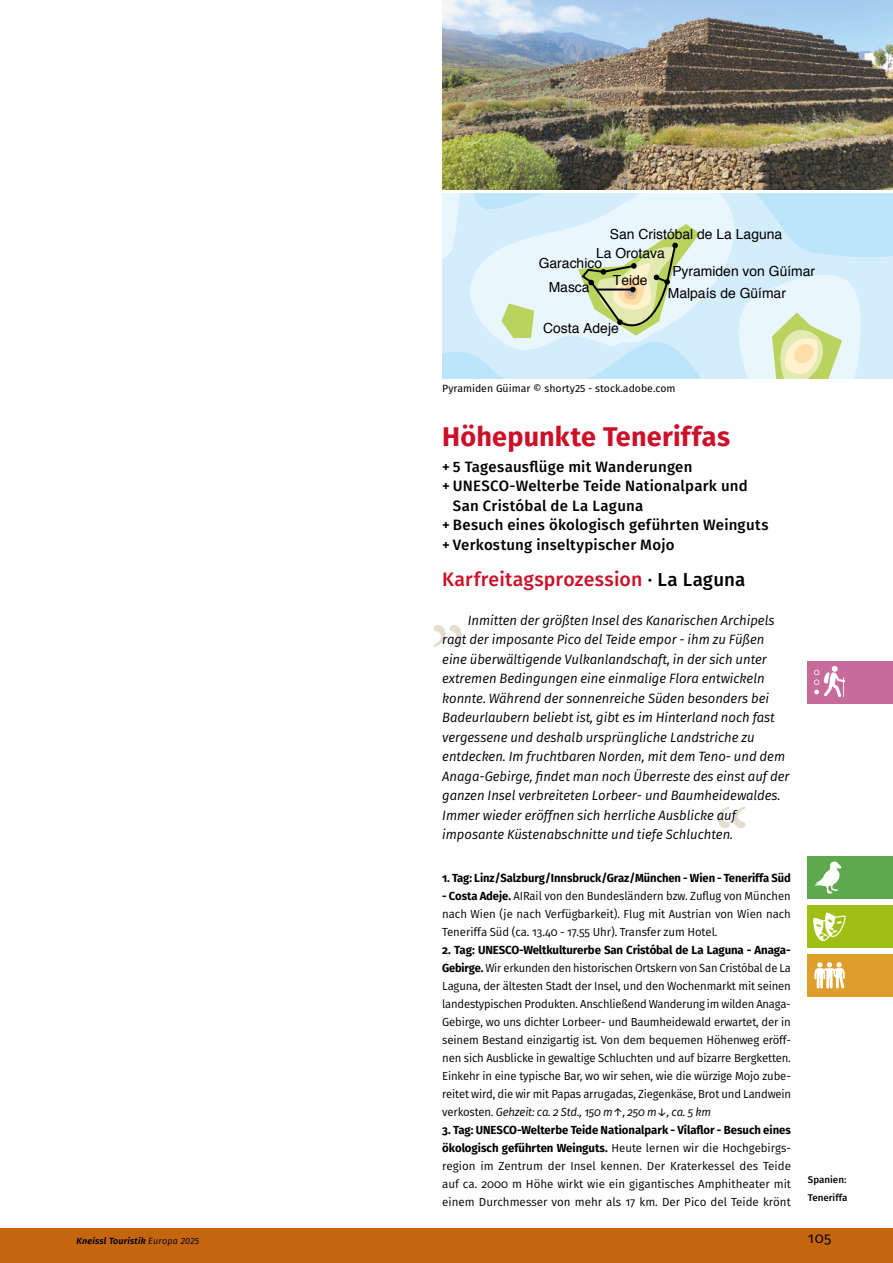
<style>
.page{position:relative;width:893px;height:1263px;background:#fff}
.page>*{position:absolute;margin:0;border:0;box-sizing:border-box;transform-origin:0 0}
._01a_Überschrift_1_Reise{font:700 27px "Fira Sans";letter-spacing:.01em;color:#cd0f28}
._01c_Überschrift_3_Musical_Theater_Oper{font:500 19.5px "Fira Sans";letter-spacing:.005em;color:#cd0f28}
.t1{font:500 15px/19.5px "Fira Sans";letter-spacing:.015em;color:#000}
.Pagina_lb{font:15px "Fira Sans";color:#000}
.t2{font:13.95px "Helvetica";color:#000}
._01d_Einleitungstext_6mm{font:italic 13.5px/19.5px "Fira Sans";color:#000}
._02_Reiseverlauf{font:11.7px/18px "Fira Sans";color:#000;text-align:justify;scale:.95 1}
._02_Reiseverlauf-2{font:11.7px/18px "Fira Sans";color:#000}
._02_Reiseverlauf-3{font:11.7px/18px "Fira Sans";color:#000;text-align:justify;scale:.96 1}
._02_Reiseverlauf-4{font:700 11.7px "Fira Sans";letter-spacing:-.005em;color:#000;scale:.96 1}
._04_Bildlegende__Bildquelle{font:10.5px "Fira Sans";color:#000}
.Rubrik_lb{font:500 9.75px "Fira Sans";color:#000}
.Fusszeile_bold_italic_lb{font:italic 600 9px "Fira Sans";letter-spacing:.02em;color:#000}
.s1{font-size:18.75px;color:#000}
.s2{font-weight:700}
.s3{font-style:italic}
.s4{font-weight:400}
</style>
<div class="page">
<div style="left:0;top:1229px;width:893px;height:34px;background:#c5650d"></div>
<div style="left:808px;top:856px;width:85px;height:43px;background:#5ea84e"></div>
<svg style="left:815px;top:861px;width:27px;height:33px"></svg>
<div style="left:808px;top:954px;width:85px;height:43px;background:#de9e29"></div>
<svg style="left:814px;top:962px;width:31px;height:27px"></svg>
<svg style="left:718px;top:806px;width:28px;height:22px"></svg>
<svg style="left:434px;top:625px;width:27px;height:22px"></svg>
<div style="left:808px;top:661px;width:85px;height:42px;background:#c76b9b"></div>
<svg style="left:814px;top:666px;width:31px;height:31px"></svg>
<svg style="left:442px;top:193px;width:451px;height:185px;background:#d7edf5"></svg>
<svg style="left:578px;top:224px;width:122px;height:118px;background:#d6e1c9"></svg>
<hr style="left:597px;top:289px;width:36px;height:1px;background:#000">
<img style="left:442px;top:0;width:451px;height:189px">
<div style="left:808px;top:905px;width:85px;height:43px;background:#9fbf14"></div>
<svg style="left:813px;top:912px;width:33px;height:29px"></svg>
<p class="t2" style="left:610px;top:223px;width:174px">San Cristóbal de La Laguna</p>
<p class="t2" style="left:596px;top:242px;width:70px">La Orotava</p>
<p class="t2" style="left:539px;top:252px;width:65px">Garachico</p>
<p class="t2" style="left:672px;top:260px;width:144px">Pyramiden von Güímar</p>
<p class="t2" style="left:613px;top:270px;width:36px">Teide</p>
<p class="t2" style="left:549px;top:277px;width:42px">Masca</p>
<p class="t2" style="left:668px;top:282px;width:120px">Malpaís de Güímar</p>
<p class="t2" style="left:543px;top:317px;width:77px">Costa Adeje</p>
<p class="_04_Bildlegende__Bildquelle" style="left:442px;top:380px;width:235px">Pyramiden Güimar © shorty25 - stock.adobe.com</p>
<p class="_01a_Überschrift_1_Reise" style="left:442px;top:414px;width:289px">Höhepunkte Teneriffas</p>
<p class="t1" style="left:442px;top:456px;width:252px">+ 5 Tagesausflüge mit Wanderungen</p>
<p class="t1" style="left:453px;top:475px;width:296px;text-indent:-11px">+ UNESCO-Welterbe Teide Nationalpark und<br>San Cristóbal de La Laguna</p>
<p class="t1" style="left:442px;top:514px;width:328px">+ Besuch eines ökologisch geführten Weinguts</p>
<p class="t1" style="left:442px;top:534px;width:234px">+ Verkostung inseltypischer Mojo</p>
<p class="_01c_Überschrift_3_Musical_Theater_Oper" style="left:442px;top:563px;width:305px">Karfreitagsprozession <span class="s1">· La Laguna</span></p>
<p class="_01d_Einleitungstext_6mm" style="left:442px;top:610px;width:349px;text-indent:26px">Inmitten der größten Insel des Kanarischen Archipels ragt der imposante Pico del Teide empor - ihm zu Füßen eine überwältigende Vulkanlandschaft, in der sich unter extremen Bedingungen eine einmalige Flora entwickeln konnte. Während der sonnenreiche Süden besonders bei Badeurlaubern beliebt ist, gibt es im Hinterland noch fast vergessene und deshalb ursprüngliche Landstriche zu entdecken. Im fruchtbaren Norden, mit dem Teno- und dem Anaga-Gebirge, findet man noch Überreste des einst auf der ganzen Insel verbreiteten Lorbeer- und Baumheidewaldes.<br>Immer wieder eröffnen sich herrliche Ausblicke auf imposante Küstenabschnitte und tiefe Schluchten.</p>
<p class="_02_Reiseverlauf-4" style="left:442px;top:868px;width:365px">1. Tag: Linz/Salzburg/Innsbruck/Graz/München - Wien - Teneriffa Süd</p>
<p class="_02_Reiseverlauf-3" style="left:442px;top:887px;width:365px"><span class="s2">- Costa Adeje.</span> AIRail von den Bundesländern bzw. Zuflug von München nach Wien (je nach Verfügbarkeit). Flug mit Austrian von Wien nach Teneriffa Süd (ca. 13.40 - 17.55 Uhr). Transfer zum Hotel.</p>
<p class="_02_Reiseverlauf" style="left:442px;top:941px;width:369px"><span class="s2">2. Tag: UNESCO-Weltkulturerbe San Cristóbal de La Laguna - Anaga-Gebirge.</span> Wir erkunden den historischen Ortskern von San Cristóbal de La Laguna, der ältesten Stadt der Insel, und den Wochenmarkt mit seinen landestypischen Produkten. Anschließend Wanderung im wilden Anaga-Gebirge, wo uns dichter Lorbeer- und Baumheidewald erwartet, der in seinem Bestand einzigartig ist. Von dem bequemen Höhenweg eröff&shy;nen sich Ausblicke in gewaltige Schluchten und auf bizarre Bergketten.<br>Einkehr in eine typische Bar, wo wir sehen, wie die würzige Mojo zube&shy;reitet wird, die wir mit Papas arrugadas, Ziegenkäse, Brot und Landwein verkosten. <span class="s3">Gehzeit: ca. 2 Std., 150 m↑, 250 m↓, ca. 5 km</span></p>
<p class="_02_Reiseverlauf-2" style="left:442px;top:1121px;width:350px"><span class="s2">3. Tag: UNESCO-Welterbe Teide Nationalpark - Vilaflor - Besuch eines ökologisch geführten Weinguts.</span> Heute lernen wir die Hochgebirgs&shy;region im Zentrum der Insel kennen. Der Kraterkessel des Teide auf ca. 2000 m Höhe wirkt wie ein gigantisches Amphitheater mit einem Durchmesser von mehr als 17 km. Der Pico del Teide krönt</p>
<p class="Rubrik_lb" style="left:808px;top:1172px;width:40px">Spanien:</p>
<p class="Rubrik_lb" style="left:808px;top:1190px;width:41px">Teneriffa</p>
<p class="Fusszeile_bold_italic_lb" style="left:77px;top:1233px;width:124px">Kneissl Touristik <span class="s4">Europa 2025</span></p>
<p class="Pagina_lb" style="left:808px;top:1227px;width:25px">105</p>
</div>
